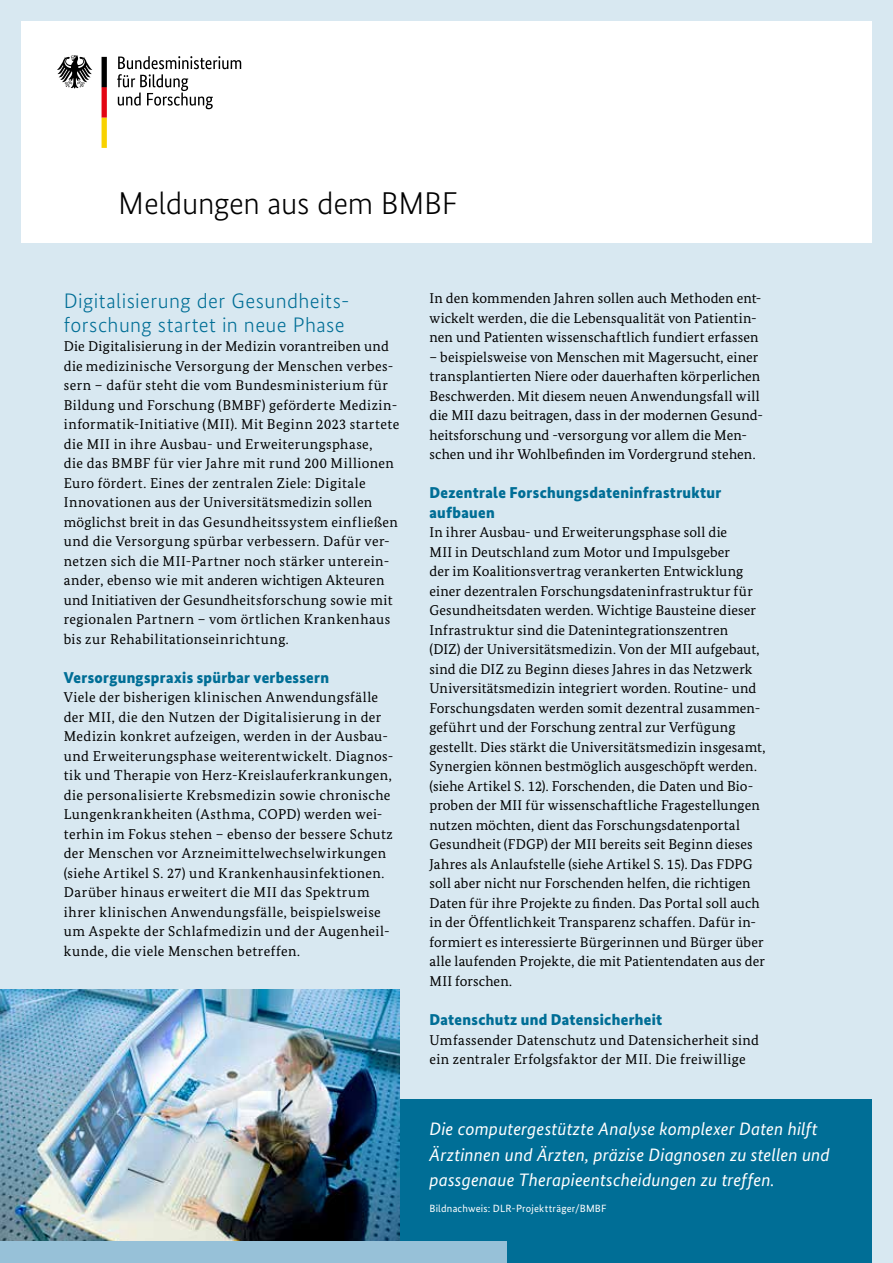
<style>
.page{position:relative;width:893px;height:1263px;background:#d8e8f1}
.page>*{position:absolute;margin:0;border:0;box-sizing:border-box;transform-origin:0 0}
.t1{font:300 31.5px "Bundes Sans";letter-spacing:-.01em;color:#000}
.t2{font:300 21px/24px "Bundes Sans";letter-spacing:.02em;color:#006e96}
.t3{font:italic 18px/25.5px "Bundes Sans";letter-spacing:.005em;color:#fff}
.t4{font:900 15.75px/19.5px "Bundes Sans";letter-spacing:.02em;color:#006e96}
.t5{font:14.25px/19.5px "Bundes Serif";letter-spacing:.02em;color:#000}
.t6{font:10.5px "Bundes Sans";letter-spacing:.02em;color:#fff}
</style>
<div class="page">
<div style="left:21px;top:21px;width:851px;height:221px;background:#fff"></div>
<svg style="left:117px;top:56px;width:124px;height:53px"></svg>
<svg style="left:57px;top:55px;width:35px;height:33px"></svg>
<svg style="left:102px;top:57px;width:5px;height:91px"></svg>
<div style="left:0;top:1099px;width:872px;height:164px;background:#006e96"></div>
<img style="left:0;top:989px;width:400px;height:253px">
<div style="left:0;top:1242px;width:506px;height:21px;background:#97c1d8"></div>
<h1 class="t1" style="left:118px;top:186px;width:341px">Meldungen aus dem BMBF</h1>
<h2 class="t2" style="left:64px;top:288px;width:287px">Digitalisierung der Gesundheits&shy;forschung startet in neue Phase</h2>
<p class="t5" style="left:64px;top:336px;width:337px">Die Digitalisierung in der Medizin vorantreiben und die medizinische Versorgung der Menschen verbes&shy;sern – dafür steht die vom Bundesministerium für Bildung und Forschung (BMBF) geförderte Medizin&shy;informatik-Initiative (MII). Mit Beginn 2023 startete die MII in ihre Ausbau- und Erweiterungsphase,<br>die das BMBF für vier Jahre mit rund 200 Millionen Euro fördert. Eines der zentralen Ziele: Digitale Innovationen aus der Universitätsmedizin sollen möglichst breit in das Gesundheitssystem einfließen und die Versorgung spürbar verbessern. Dafür ver&shy;netzen sich die MII-Partner noch stärker unterein&shy;ander, ebenso wie mit anderen wichtigen Akteuren und Initiativen der Gesundheitsforschung sowie mit regionalen Partnern – vom örtlichen Krankenhaus bis zur Rehabilitationseinrichtung.</p>
<p class="t4" style="left:64px;top:667px;width:267px">Versorgungspraxis spürbar verbessern</p>
<p class="t5" style="left:64px;top:687px;width:331px">Viele der bisherigen klinischen Anwendungsfälle der MII, die den Nutzen der Digitalisierung in der Medizin konkret aufzeigen, werden in der Ausbau&shy;und Erweiterungsphase weiterentwickelt. Diagnos&shy;tik und Therapie von Herz-Kreislauferkrankungen, die personalisierte Krebsmedizin sowie chronische Lungenkrankheiten (Asthma, COPD) werden wei&shy;terhin im Fokus stehen – ebenso der bessere Schutz der Menschen vor Arzneimittelwechselwirkungen (siehe Artikel S. 27) und Krankenhausinfektionen.<br>Darüber hinaus erweitert die MII das Spektrum ihrer klinischen Anwendungsfälle, beispielsweise um Aspekte der Schlafmedizin und der Augenheil&shy;kunde, die viele Menschen betreffen.</p>
<p class="t5" style="left:429px;top:289px;width:333px">In den kommenden Jahren sollen auch Methoden ent&shy;wickelt werden, die die Lebensqualität von Patientin&shy;nen und Patienten wissenschaftlich fundiert erfassen</p>
<p class="t5" style="left:429px;top:347px;width:335px">– beispielsweise von Menschen mit Magersucht, einer transplantierten Niere oder dauerhaften körperlichen Beschwerden. Mit diesem neuen Anwendungsfall will die MII dazu beitragen, dass in der modernen Gesund&shy;heitsforschung und -versorgung vor allem die Men&shy;schen und ihr Wohlbefinden im Vordergrund stehen.</p>
<p class="t4" style="left:429px;top:483px;width:293px">Dezentrale Forschungsdateninfrastruktur aufbauen</p>
<p class="t5" style="left:429px;top:523px;width:337px">In ihrer Ausbau- und Erweiterungsphase soll die<br>MII in Deutschland zum Motor und Impulsgeber<br>der im Koalitionsvertrag verankerten Entwicklung einer dezentralen Forschungsdateninfrastruktur für Gesundheitsdaten werden. Wichtige Bausteine dieser Infrastruktur sind die Datenintegrationszentren<br>(DIZ) der Universitätsmedizin. Von der MII aufgebaut, sind die DIZ zu Beginn dieses Jahres in das Netzwerk Universitätsmedizin integriert worden. Routine- und Forschungsdaten werden somit dezentral zusammen&shy;geführt und der Forschung zentral zur Verfügung gestellt. Dies stärkt die Universitätsmedizin insgesamt, Synergien können bestmöglich ausgeschöpft werden. (siehe Artikel S. 12). Forschenden, die Daten und Bio&shy;proben der MII für wissenschaftliche Fragestellungen nutzen möchten, dient das Forschungsdatenportal Gesundheit (FDGP) der MII bereits seit Beginn dieses Jahres als Anlaufstelle (siehe Artikel S. 15). Das FDPG soll aber nicht nur Forschenden helfen, die richtigen Daten für ihre Projekte zu finden. Das Portal soll auch in der Öffentlichkeit Transparenz schaffen. Dafür in&shy;formiert es interessierte Bürgerinnen und Bürger über alle laufenden Projekte, die mit Patientendaten aus der MII forschen.</p>
<p class="t4" style="left:429px;top:1010px;width:234px">Datenschutz und Datensicherheit</p>
<p class="t5" style="left:429px;top:1030px;width:331px">Umfassender Datenschutz und Datensicherheit sind ein zentraler Erfolgsfaktor der MII. Die freiwillige</p>
<p class="t3" style="left:429px;top:1116px;width:402px">Die computergestützte Analyse komplexer Daten hilft<br>Ärztinnen und Ärzten, präzise Diagnosen zu stellen und passgenaue Therapieentscheidungen zu treffen.</p>
<p class="t6" style="left:429px;top:1202px;width:179px">Bildnachweis: DLR-Projektträger/BMBF</p>
</div>
